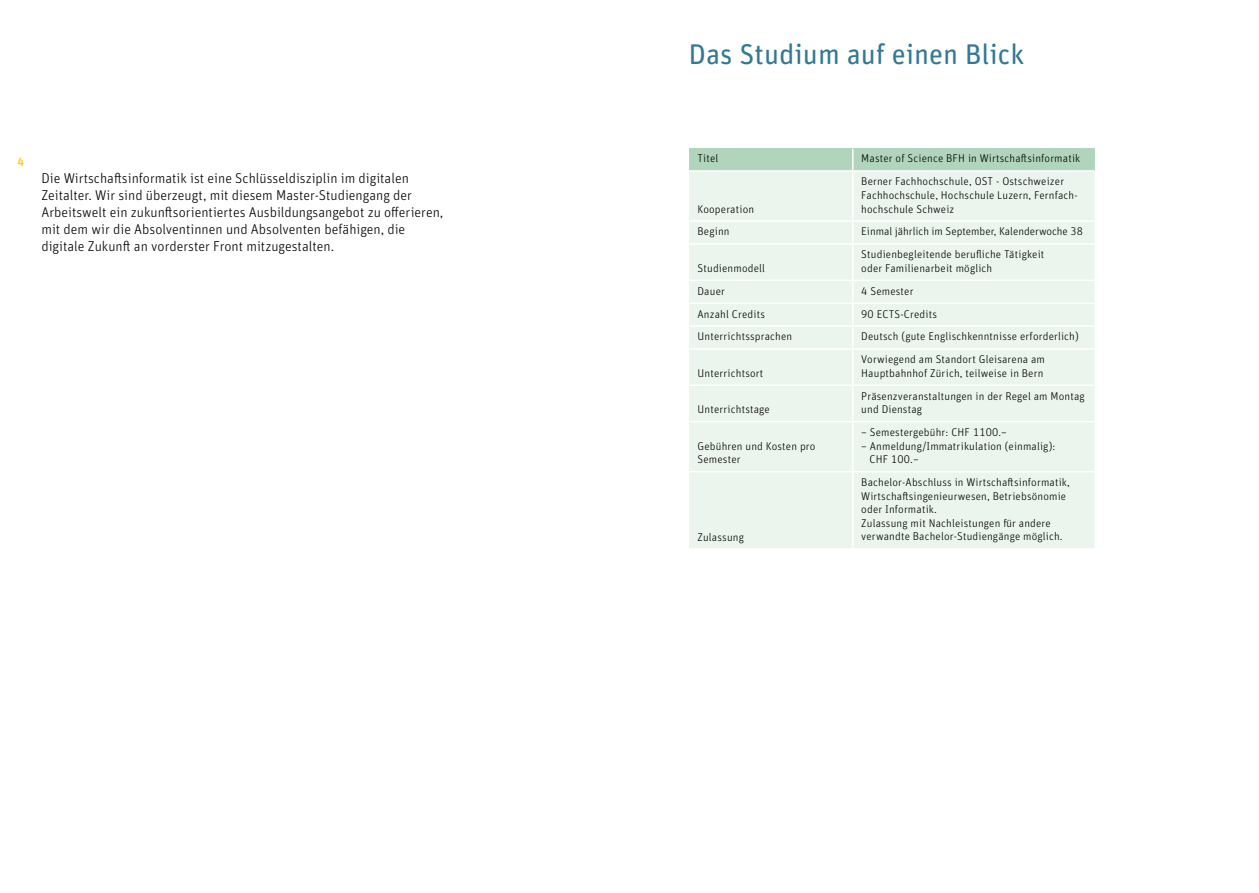
<style>
.page{position:relative;width:1259px;height:893px;background:#fff}
.page>*{position:absolute;margin:0;border:0;box-sizing:border-box;transform-origin:0 0}
.t1{font:28.5px "Unit Rounded Pro";color:#327994}
.t2{font:300 14.25px/17px "Unit Rounded Pro";color:#000}
.t3{font:500 12px "Unit Rounded Pro";color:#ffcb05}
.t4{font:300 11.25px/13.6px "Unit Rounded Pro";letter-spacing:.015em;color:#000}
</style>
<div class="page">
<div style="left:689px;top:149px;width:164px;height:22px;background:#b0d4bc"></div>
<div style="left:853px;top:149px;width:241px;height:22px;background:#b0d4bc"></div>
<div style="left:689px;top:172px;width:163px;height:376px;background:#ebf4ed"></div>
<div style="left:854px;top:172px;width:240px;height:376px;background:#ebf4ed"></div>
<svg style="left:852px;top:149px;width:1px;height:21px"></svg>
<hr style="left:689px;top:170px;width:164px;height:2px;background:#fff">
<hr style="left:853px;top:170px;width:241px;height:2px;background:#fff">
<hr style="left:689px;top:220px;width:164px;height:2px;background:#fff">
<hr style="left:853px;top:220px;width:241px;height:2px;background:#fff">
<hr style="left:689px;top:243px;width:164px;height:2px;background:#fff">
<hr style="left:853px;top:243px;width:241px;height:2px;background:#fff">
<hr style="left:689px;top:280px;width:164px;height:1px;background:#fff">
<hr style="left:853px;top:280px;width:241px;height:1px;background:#fff">
<hr style="left:689px;top:302px;width:164px;height:2px;background:#fff">
<hr style="left:853px;top:302px;width:241px;height:2px;background:#fff">
<hr style="left:689px;top:325px;width:164px;height:2px;background:#fff">
<hr style="left:853px;top:325px;width:241px;height:2px;background:#fff">
<hr style="left:689px;top:348px;width:164px;height:2px;background:#fff">
<hr style="left:853px;top:348px;width:241px;height:2px;background:#fff">
<hr style="left:689px;top:384px;width:164px;height:2px;background:#fff">
<hr style="left:853px;top:384px;width:241px;height:2px;background:#fff">
<hr style="left:689px;top:421px;width:164px;height:1px;background:#fff">
<hr style="left:853px;top:421px;width:241px;height:1px;background:#fff">
<hr style="left:689px;top:471px;width:164px;height:1px;background:#fff">
<hr style="left:853px;top:471px;width:241px;height:1px;background:#fff">
<p class="t3" style="left:17px;top:153px;width:8px">4</p>
<p class="t2" style="left:41px;top:169px;width:403px">Die Wirtschaftsinformatik ist eine Schlüsseldisziplin im digitalen Zeitalter. Wir sind überzeugt, mit diesem Master-Studiengang der Arbeitswelt ein zukunftsorientiertes Ausbildungsangebot zu offerieren, mit dem wir die Absolventinnen und Absolventen befähigen, die digitale Zukunft an vorderster Front mitzugestalten.</p>
<h1 class="t1" style="left:689px;top:34px;width:337px">Das Studium auf einen Blick</h1>
<p class="t4" style="left:697px;top:151px;width:22px">Titel</p>
<p class="t4" style="left:861px;top:151px;width:220px">Master of Science BFH in Wirtschaftsinformatik</p>
<p class="t4" style="left:697px;top:202px;width:58px">Kooperation</p>
<p class="t4" style="left:861px;top:174px;width:218px">Berner Fachhochschule, OST - Ostschweizer<br>Fachhochschule, Hochschule Luzern, Fernfach&shy;hochschule Schweiz</p>
<p class="t4" style="left:697px;top:224px;width:33px">Beginn</p>
<p class="t4" style="left:861px;top:224px;width:223px">Einmal jährlich im September, Kalenderwoche 38</p>
<p class="t4" style="left:697px;top:261px;width:69px">Studienmodell</p>
<p class="t4" style="left:861px;top:247px;width:185px">Studienbegleitende berufliche Tätigkeit oder Familienarbeit möglich</p>
<p class="t4" style="left:697px;top:284px;width:29px">Dauer</p>
<p class="t4" style="left:861px;top:284px;width:54px">4 Semester</p>
<p class="t4" style="left:697px;top:307px;width:69px">Anzahl Credits</p>
<p class="t4" style="left:861px;top:307px;width:77px">90 ECTS-Credits</p>
<p class="t4" style="left:697px;top:329px;width:96px">Unterrichtssprachen</p>
<p class="t4" style="left:861px;top:329px;width:219px">Deutsch (gute Englischkenntnisse erforderlich)</p>
<p class="t4" style="left:697px;top:366px;width:67px">Unterrichtsort</p>
<p class="t4" style="left:861px;top:352px;width:185px">Vorwiegend am Standort Gleisarena am<br>Hauptbahnhof Zürich, teilweise in Bern</p>
<p class="t4" style="left:697px;top:402px;width:74px">Unterrichtstage</p>
<p class="t4" style="left:697px;top:439px;width:119px">Gebühren und Kosten pro<br>Semester</p>
<p class="t4" style="left:697px;top:530px;width:48px">Zulassung</p>
<p class="t4" style="left:861px;top:389px;width:225px">Präsenzveranstaltungen in der Regel am Montag und Dienstag</p>
<p class="t4" style="left:861px;top:425px;width:147px">– Semestergebühr: CHF 1100.–</p>
<p class="t4" style="left:869px;top:439px;width:187px;text-indent:-8px">– Anmeldung/Immatrikulation (einmalig):<br>CHF 100.–</p>
<p class="t4" style="left:861px;top:475px;width:210px">Bachelor-Abschluss in Wirtschaftsinformatik, Wirtschaftsingenieurwesen, Betriebsönomie oder Informatik.<br>Zulassung mit Nachleistungen für andere verwandte Bachelor-Studiengänge möglich.</p>
</div>
